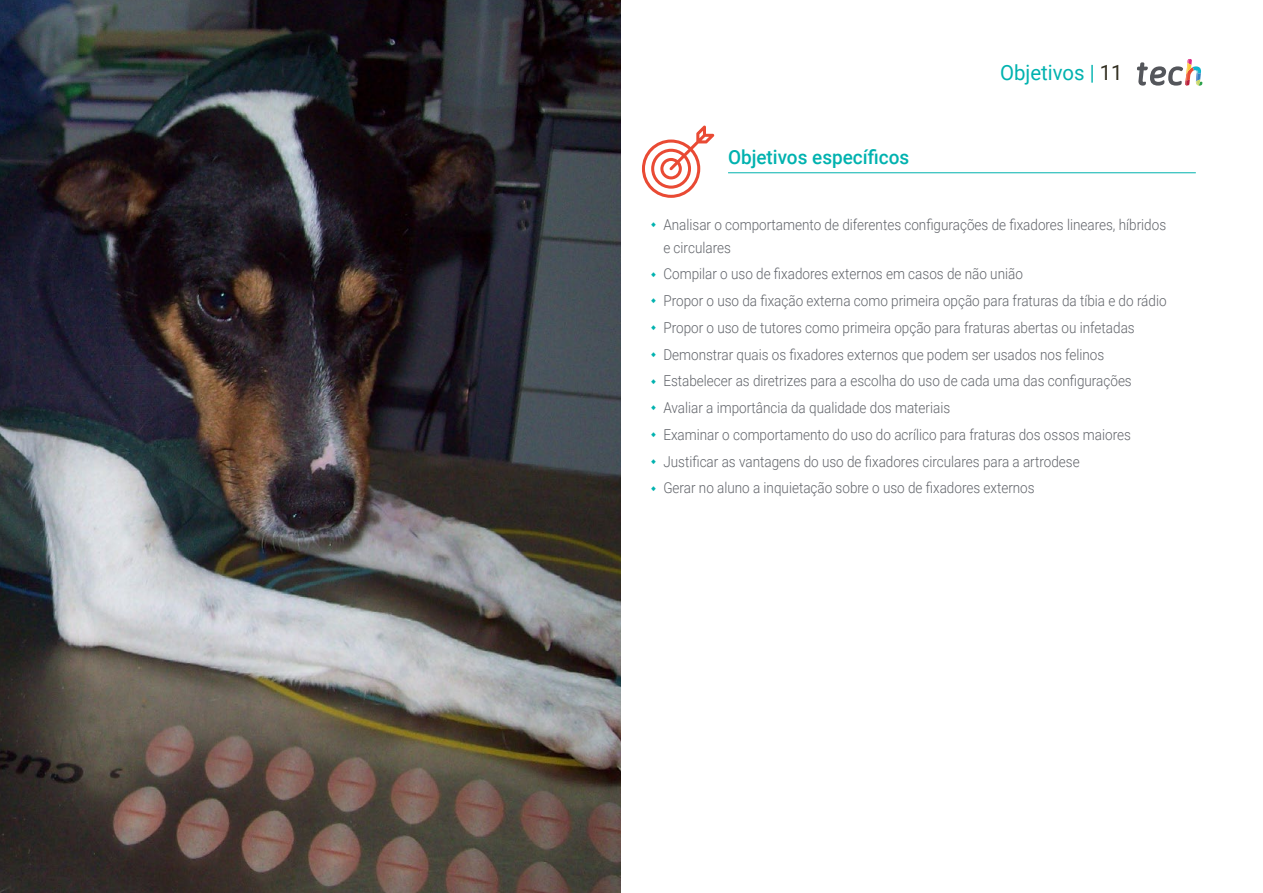
<style>
.page{position:relative;width:1263px;height:893px;background:#fff}
.page>*{position:absolute;margin:0;border:0;box-sizing:border-box;transform-origin:0 0}
.t1{font:21px "Roboto";color:#00b2af}
.t2{font:500 19.5px "Roboto";color:#00b2af}
.t3{font:300 15px/26.7px "Roboto";color:#61646a;scale:.9 1}
.s1{color:#312e20}
</style>
<div class="page">
<hr style="left:728px;top:172px;width:468px;height:1px;background:#00b2af">
<svg style="left:642px;top:125px;width:72px;height:73px"></svg>
<img style="left:0;top:0;width:621px;height:893px">
<svg style="left:1137px;top:59px;width:65px;height:27px"></svg>
<h2 class="t2" style="left:728px;top:144px;width:183px">Objetivos específicos</h2>
<h1 class="t1" style="left:1000px;top:57px;width:124px">Objetivos | <span class="s1">11</span></h1>
<p class="t3" style="left:663px;top:213px;width:560px;line-height:22.5px">Analisar o comportamento de diferentes configurações de fixadores lineares, híbridos e circulares</p>
<p class="t3" style="left:663px;top:260px;width:561px">Compilar o uso de fixadores externos em casos de não união<br>Propor o uso da fixação externa como primeira opção para fraturas da tíbia e do rádio Propor o uso de tutores como primeira opção para fraturas abertas ou infetadas Demonstrar quais os fixadores externos que podem ser usados nos felinos Estabelecer as diretrizes para a escolha do uso de cada uma das configurações Avaliar a importância da qualidade dos materiais<br>Examinar o comportamento do uso do acrílico para fraturas dos ossos maiores Justificar as vantagens do uso de fixadores circulares para a artrodese<br>Gerar no aluno a inquietação sobre o uso de fixadores externos</p>
</div>
